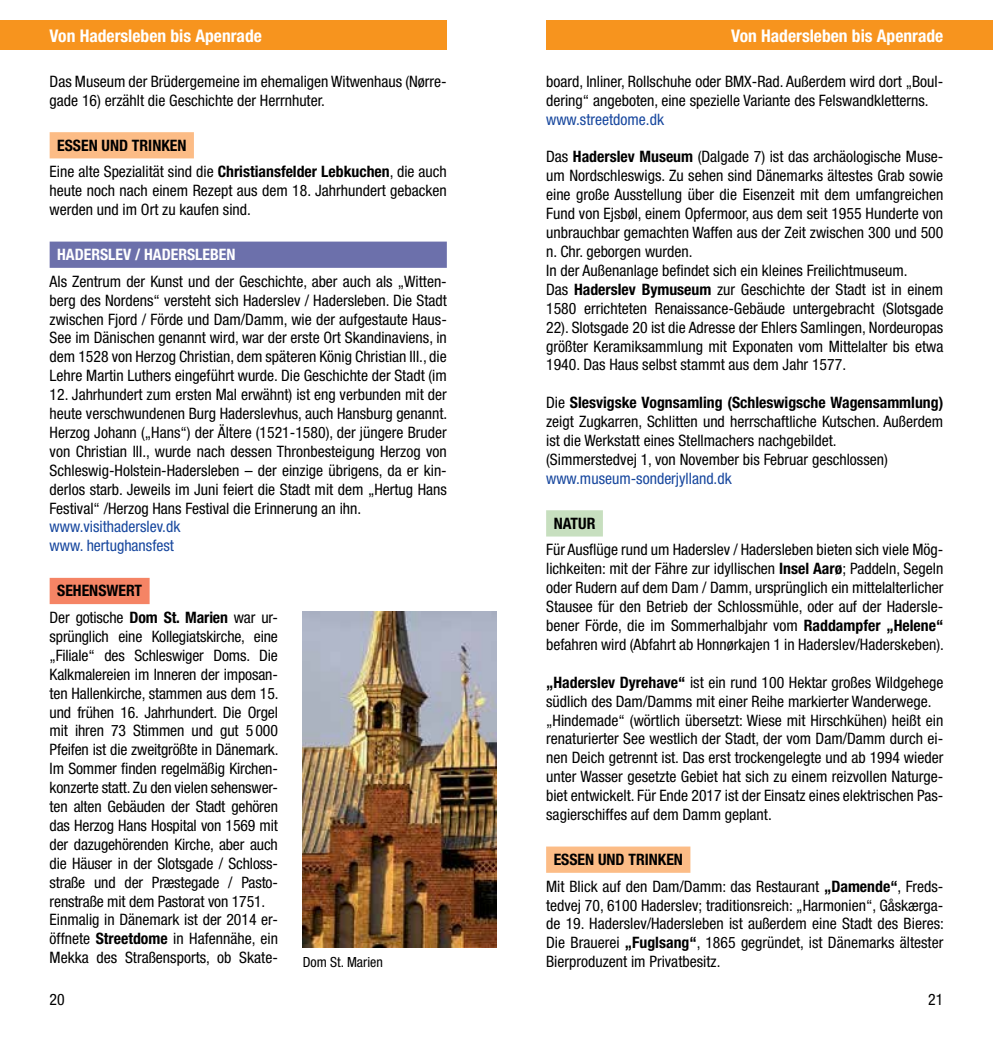
<style>
.page{position:relative;width:993px;height:1042px;background:#fff}
.page>*{position:absolute;margin:0;border:0;box-sizing:border-box;transform-origin:0 0}
.t1{font:700 condensed 17.5px "Helvetica Neue";color:#fff}
.t2{font:condensed 15.75px/18.9px "Helvetica Neue";color:#000}
.t3{font:condensed 15.75px/18.9px "Helvetica Neue";color:#17479e}
.t4{font:700 condensed 15.75px/26.8px "Helvetica Neue";color:#000}
.t5{font:700 condensed 15.75px "Helvetica Neue";color:#fff}
.t6{font:condensed 14px "Helvetica Neue";color:#000}
.s1{font-weight:700}
.s2{font-weight:400}
</style>
<div class="page">
<div style="left:546px;top:20px;width:446px;height:30px;background:#f7941e"></div>
<div style="left:0;top:20px;width:446px;height:30px;background:#f7941e"></div>
<div style="left:50px;top:132px;width:144px;height:26px;background:#fcbc86"></div>
<div style="left:50px;top:242px;width:396px;height:26px;background:#6c70ab"></div>
<div style="left:50px;top:578px;width:99px;height:26px;background:#f58465"></div>
<div style="left:546px;top:510px;width:56px;height:26px;background:#c7dfbf"></div>
<div style="left:546px;top:846px;width:144px;height:27px;background:#fcbc86"></div>
<img style="left:303px;top:611px;width:193px;height:336px">
<p class="t1" style="left:50px;top:25px;width:214px">Von Hadersleben bis Apenrade</p>
<p class="t1" style="left:730px;top:25px;width:214px">Von Hadersleben bis Apenrade</p>
<p class="t2" style="left:50px;top:72px;width:398px">Das Museum der Brüdergemeine im ehemaligen Witwenhaus (Nørre&shy;gade 16) erzählt die Geschichte der Herrnhuter.</p>
<p class="t4" style="left:57px;top:131px;width:17px">Essen</p>
<p class="t4" style="left:101px;top:131px;width:10px">und</p>
<p class="t2" style="left:546px;top:72px;width:398px">board, Inliner, Rollschuhe oder BMX-Rad. Außerdem wird dort „Boul&shy;dering“ angeboten, eine spezielle Variante des Felswandkletterns.</p>
<p class="t3" style="left:546px;top:110px;width:119px">www.streetdome.dk</p>
<p class="t2" style="left:546px;top:147px;width:398px">Das <span class="s1">Haderslev Museum</span> (Dalgade 7) ist das archäologische Muse&shy;um Nordschleswigs. Zu sehen sind Dänemarks ältestes Grab sowie eine große Ausstellung über die Eisenzeit mit dem umfangreichen Fund von Ejsbøl, einem Opfermoor, aus dem seit 1955 Hunderte von unbrauchbar gemachten Waffen aus der Zeit zwischen 300 und 500 n. Chr. geborgen wurden.<br>In der Außenanlage befindet sich ein kleines Freilichtmuseum.<br>Das <span class="s1">Haderslev Bymuseum</span> zur Geschichte der Stadt ist in einem 1580 errichteten Renaissance-Gebäude untergebracht (Slotsgade 22). Slotsgade 20 ist die Adresse der Ehlers Samlingen, Nordeuropas größter Keramiksammlung mit Exponaten vom Mittelalter bis etwa 1940. Das Haus selbst stammt aus dem Jahr 1577.</p>
<p class="t2" style="left:546px;top:393px;width:398px">Die <span class="s1">Slesvigske Vognsamling (Schleswigsche Wagensammlung) </span>zeigt Zugkarren, Schlitten und herrschaftliche Kutschen. Außerdem ist die Werkstatt eines Stellmachers nachgebildet.<br>(Simmerstedvej 1, von November bis Februar geschlossen)</p>
<p class="t3" style="left:546px;top:469px;width:187px">www.museum-sonderjylland.dk</p>
<p class="t4" style="left:553px;top:509px;width:19px">Natur</p>
<p class="t2" style="left:546px;top:540px;width:399px;text-align:justify">Für Ausflüge rund um Haderslev / Hadersleben bieten sich viele Mög&shy;lichkeiten: mit der Fähre zur idyllischen <span class="s1">Insel Aarø</span>; Paddeln, Segeln oder Rudern auf dem Dam / Damm, ursprünglich ein mittelalterlicher Stausee für den Betrieb der Schlossmühle, oder auf der Hadersle&shy;bener Förde, die im Sommerhalbjahr vom <span class="s1">Raddampfer „Helene“ </span>befahren wird (Abfahrt ab Honnørkajen 1 in Haderslev/Haderskeben).</p>
<p class="t2" style="left:546px;top:672px;width:398px"><span class="s1">„Haderslev Dyrehave“</span> ist ein rund 100 Hektar großes Wildgehege südlich des Dam/Damms mit einer Reihe markierter Wanderwege. „Hindemade“ (wörtlich übersetzt: Wiese mit Hirschkühen) heißt ein renaturierter See westlich der Stadt, der vom Dam/Damm durch ei&shy;nen Deich getrennt ist. Das erst trockengelegte und ab 1994 wieder unter Wasser gesetzte Gebiet hat sich zu einem reizvollen Naturge&shy;biet entwickelt. Für Ende 2017 ist der Einsatz eines elektrischen Pas&shy;sagierschiffes auf dem Damm geplant.</p>
<p class="t4" style="left:553px;top:845px;width:17px">Essen</p>
<p class="t4" style="left:598px;top:845px;width:10px">und</p>
<p class="t2" style="left:50px;top:131px;width:398px;line-height:26.8px;text-indent:82px"><span class="s1">Trinken<br></span>Eine alte Spezialität sind die <span class="s1">Christiansfelder Lebkuchen</span>, die auch</p>
<p class="t2" style="left:50px;top:181px;width:398px">heute noch nach einem Rezept aus dem 18. Jahrhundert gebacken werden und im Ort zu kaufen sind.</p>
<p class="t5" style="left:57px;top:245px;width:180px">HADERSLEV / HADERSLEBEN</p>
<p class="t2" style="left:50px;top:272px;width:398px;text-align:justify">Als Zentrum der Kunst und der Geschichte, aber auch als „Witten&shy;berg des Nordens“ versteht sich Haderslev / Hadersleben. Die Stadt zwischen Fjord / Förde und Dam/Damm, wie der aufgestaute Haus-See im Dänischen genannt wird, war der erste Ort Skandinaviens, in dem 1528 von Herzog Christian, dem späteren König Christian III., die Lehre Martin Luthers eingeführt wurde. Die Geschichte der Stadt (im</p>
<p class="t2" style="left:50px;top:385px;width:399px;text-align:justify">12. Jahrhundert zum ersten Mal erwähnt) ist eng verbunden mit der heute verschwundenen Burg Haderslevhus, auch Hansburg genannt.<br>Herzog Johann („Hans“) der Ältere (1521-1580), der jüngere Bruder von Christian III., wurde nach dessen Thronbesteigung Herzog von Schleswig-Holstein-Hadersleben – der einzige übrigens, da er kin&shy;derlos starb. Jeweils im Juni feiert die Stadt mit dem „Hertug Hans Festival“ /Herzog Hans Festival die Erinnerung an ihn.</p>
<p class="t3" style="left:50px;top:517px;width:132px">www.visithaderslev.dk www. hertughansfest</p>
<p class="t4" style="left:50px;top:577px;width:230px;text-indent:8px">Sehenswert<br><span class="s2">Der gotische</span> Dom St. Marien <span class="s2">war ur-</span></p>
<p class="t2" style="left:50px;top:627px;width:230px">sprünglich eine Kollegiatskirche, eine „Filiale“ des Schleswiger Doms. Die Kalkmalereien im Inneren der imposan&shy;ten Hallenkirche, stammen aus dem 15. und frühen 16. Jahrhundert. Die Orgel mit ihren 73 Stimmen und gut 5 000<br>Pfeifen ist die zweitgrößte in Dänemark.<br>Im Sommer finden regelmäßig Kirchen&shy;konzerte statt. Zu den vielen sehenswer&shy;ten alten Gebäuden der Stadt gehören das Herzog Hans Hospital von 1569 mit der dazugehörenden Kirche, aber auch die Häuser in der Slotsgade / Schloss&shy;straße und der Præstegade / Pasto&shy;renstraße mit dem Pastorat von 1751.<br>Einmalig in Dänemark ist der 2014 er&shy;öffnete <span class="s1">Streetdome</span> in Hafennähe, ein Mekka des Straßensports, ob Skate-</p>
<p class="t2" style="left:546px;top:846px;width:398px;line-height:26.8px;text-indent:82px"><span class="s1">Trinken<br></span>Mit Blick auf den Dam/Damm: das Restaurant <span class="s1">„Damende“</span>, Freds-</p>
<p class="t2" style="left:546px;top:895px;width:399px;text-align:justify">tedvej 70, 6100 Haderslev; traditionsreich: „Harmonien“, Gåskærga&shy;de 19. Haderslev/Hadersleben ist außerdem eine Stadt des Bieres:<br>Die Brauerei <span class="s1">„Fuglsang“</span>, 1865 gegründet, ist Dänemarks ältester</p>
<p class="t6" style="left:303px;top:954px;width:82px">Dom St. Marien</p>
<p class="t2" style="left:546px;top:952px;width:176px">Bierproduzent im Privatbesitz.</p>
<p class="t2" style="left:50px;top:989px;width:17px">20</p>
<p class="t2" style="left:927px;top:989px;width:17px">21</p>
</div>
